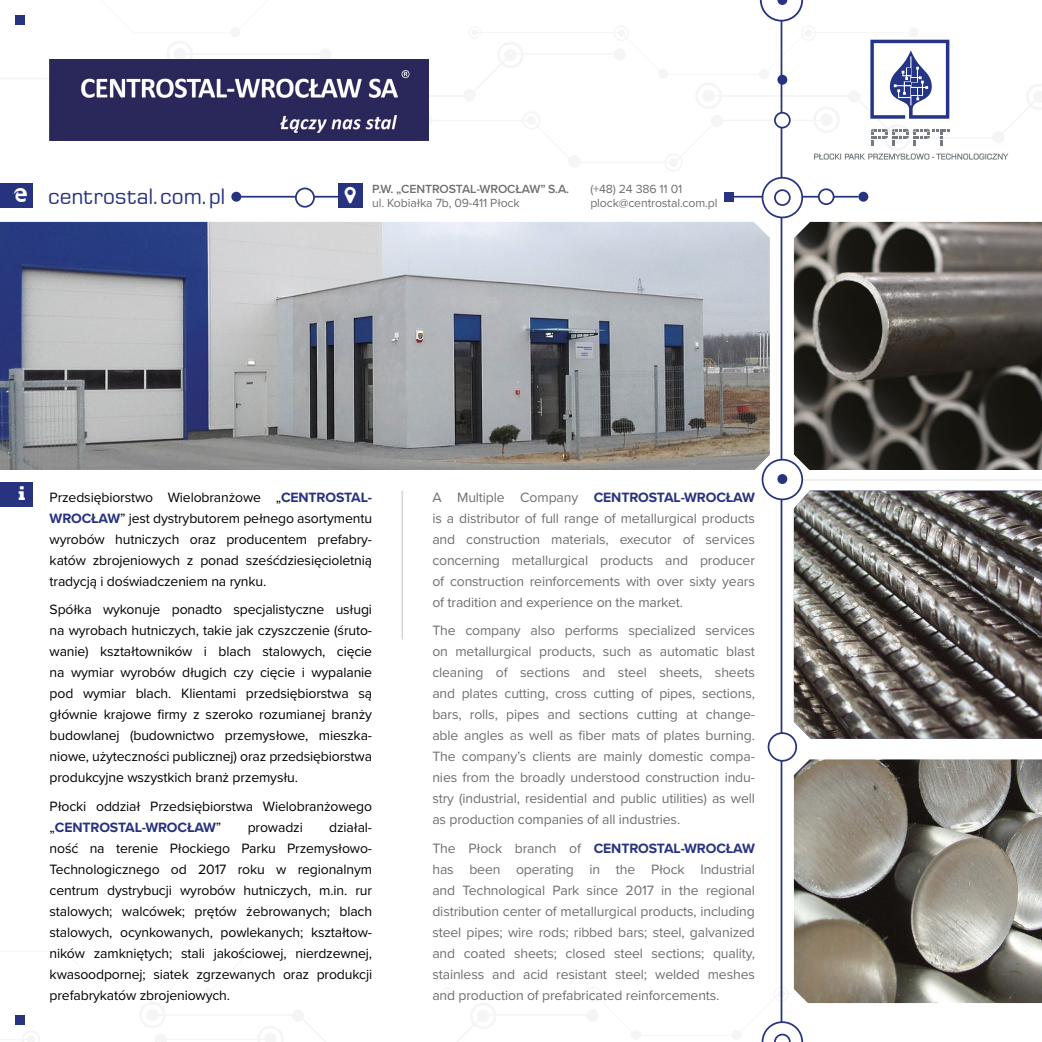
<style>
.page{position:relative;width:1042px;height:1042px;background:#fff}
.page>*{position:absolute;margin:0;border:0;box-sizing:border-box;transform-origin:0 0}
.t1{font:21px "Square 721 BT";letter-spacing:-.01em;color:#283380}
.t2{font:14px/21px "Proxima Nova";letter-spacing:-.01em;color:#706f6f;text-align:justify}
.t3{font:14px/21px "Proxima Nova";letter-spacing:-.01em;color:#000;text-align:justify}
.t4{font:12.25px/14.7px "Proxima Nova";letter-spacing:-.01em;color:#706f6f}
.t5{font:600 12.25px "Proxima Nova";letter-spacing:-.01em;color:#706f6f}
.s1{font-weight:700;color:#283380}
</style>
<div class="page">
<img style="left:0;top:222px;width:770px;height:248px">
<img style="left:794px;top:491px;width:248px;height:248px">
<img style="left:794px;top:222px;width:248px;height:248px">
<img style="left:794px;top:759px;width:248px;height:244px">
<div style="left:0;top:482px;width:33px;height:24px;background:#283380"></div>
<div style="left:724px;top:192px;width:10px;height:10px;background:#283380"></div>
<div style="left:0;top:183px;width:33px;height:24px;background:#283380"></div>
<div style="left:338px;top:183px;width:25px;height:24px;background:#283380"></div>
<hr style="left:401px;top:491px;width:2px;height:148px;background:#dadada">
<hr style="left:780px;top:10px;width:2px;height:1023px;background:#283380">
<hr style="left:729px;top:196px;width:129px;height:2px;background:#283380">
<hr style="left:236px;top:196px;width:102px;height:2px;background:#283380">
<hr style="left:803px;top:479px;width:239px;height:2px;background:#ededed">
<div style="left:762px;top:460px;width:40px;height:39px;background:#fff;border-radius:50%"></div>
<div style="left:761px;top:459px;width:42px;height:41px;border:2px solid #283380;border-radius:50%"></div>
<div style="left:762px;top:178px;width:40px;height:39px;background:#fff;border-radius:50%"></div>
<div style="left:761px;top:177px;width:42px;height:41px;border:2px solid #283380;border-radius:50%"></div>
<div style="left:768px;top:733px;width:28px;height:28px;background:#fff;border-radius:50%"></div>
<div style="left:767px;top:732px;width:30px;height:29px;border:2px solid #283380;border-radius:50%"></div>
<div style="left:296px;top:188px;width:18px;height:19px;background:#fff;border-radius:50%"></div>
<div style="left:295px;top:188px;width:20px;height:20px;border:2px solid #283380;border-radius:50%"></div>
<div style="left:774px;top:189px;width:16px;height:17px;border:2px solid #283380;border-radius:50%"></div>
<div style="left:819px;top:189px;width:14px;height:15px;background:#fff;border-radius:50%"></div>
<div style="left:818px;top:188px;width:16px;height:17px;border:2px solid #283380;border-radius:50%"></div>
<div style="left:859px;top:193px;width:8px;height:8px;background:#283380;border-radius:50%"></div>
<div style="left:858px;top:192px;width:10px;height:10px;border:2px solid #283380;border-radius:50%"></div>
<div style="left:232px;top:193px;width:8px;height:8px;background:#283380;border-radius:50%"></div>
<div style="left:231px;top:192px;width:10px;height:10px;border:2px solid #283380;border-radius:50%"></div>
<div style="left:778px;top:475px;width:8px;height:8px;background:#283380;border-radius:50%"></div>
<div style="left:777px;top:474px;width:10px;height:10px;border:2px solid #283380;border-radius:50%"></div>
<svg style="left:15px;top:951px;width:873px;height:91px"></svg>
<svg style="left:15px;top:0;width:994px;height:172px"></svg>
<h1 class="t1" style="left:48px;top:183px;width:179px">centrostal.com.pl</h1>
<p class="t5" style="left:372px;top:180px;width:199px">P.W. „CENTROSTAL-WROCŁAW” S.A.</p>
<p class="t4" style="left:372px;top:195px;width:149px">ul. Kobiałka 7b, 09-411 Płock</p>
<p class="t4" style="left:590px;top:181px;width:129px">(+48) 24 386 11 01 plock@centrostal.com.pl</p>
<p class="t3" style="left:50px;top:486px;width:324px">Przedsiębiorstwo Wielobranżowe „<span class="s1">CENTROSTAL-WROCŁAW</span>” jest dystrybutorem pełnego asortymentu wyrobów hutniczych oraz producentem prefabry&shy;katów zbrojeniowych z ponad sześćdziesięcioletnią tradycją i doświadczeniem na rynku.</p>
<p class="t3" style="left:50px;top:598px;width:324px">Spółka wykonuje ponadto specjalistyczne usługi na wyrobach hutniczych, takie jak czyszczenie (śruto&shy;wanie) kształtowników i blach stalowych, cięcie na wymiar wyrobów długich czy cięcie i wypalanie pod wymiar blach. Klientami przedsiębiorstwa są głównie krajowe firmy z szeroko rozumianej branży budowlanej (budownictwo przemysłowe, mieszka&shy;niowe, użyteczności publicznej) oraz przedsiębiorstwa produkcyjne wszystkich branż przemysłu.</p>
<p class="t3" style="left:50px;top:795px;width:324px">Płocki oddział Przedsiębiorstwa Wielobranżowego „<span class="s1">CENTROSTAL-WROCŁAW</span>”</p>
<p class="t3" style="left:50px;top:816px;width:324px;text-indent:279px">działal&shy;ność na terenie Płockiego Parku Przemysłowo-Technologicznego od 2017 roku w regionalnym centrum dystrybucji wyrobów hutniczych, m.in. rur stalowych; walcówek; prętów żebrowanych; blach stalowych, ocynkowanych, powlekanych; kształtow&shy;ników zamkniętych; stali jakościowej, nierdzewnej, kwasoodpornej; siatek zgrzewanych oraz produkcji prefabrykatów zbrojeniowych.</p>
<p class="t3" style="left:248px;top:816px;width:57px">prowadzi</p>
<p class="t2" style="left:432px;top:486px;width:324px">A Multiple Company <span class="s1">CENTROSTAL-WROCŁAW </span>is a distributor of full range of metallurgical products and construction materials, executor of services concerning metallurgical products and producer of construction reinforcements with over sixty years of tradition and experience on the market.</p>
<p class="t2" style="left:432px;top:619px;width:324px">The company also performs specialized services on metallurgical products, such as automatic blast cleaning of sections and steel sheets, sheets and plates cutting, cross cutting of pipes, sections, bars, rolls, pipes and sections cutting at change&shy;able angles as well as fiber mats of plates burning.<br>The company’s clients are mainly domestic compa&shy;nies from the broadly understood construction indu&shy;stry (industrial, residential and public utilities) as well as production companies of all industries.</p>
<p class="t2" style="left:432px;top:837px;width:324px">The Płock branch of <span class="s1">CENTROSTAL-WROCŁAW </span>has been operating in the Płock Industrial and Technological Park since 2017 in the regional distribution center of metallurgical products, including steel pipes; wire rods; ribbed bars; steel, galvanized and coated sheets; closed steel sections; quality, stainless and acid resistant steel; welded meshes and production of prefabricated reinforcements.</p>
</div>
